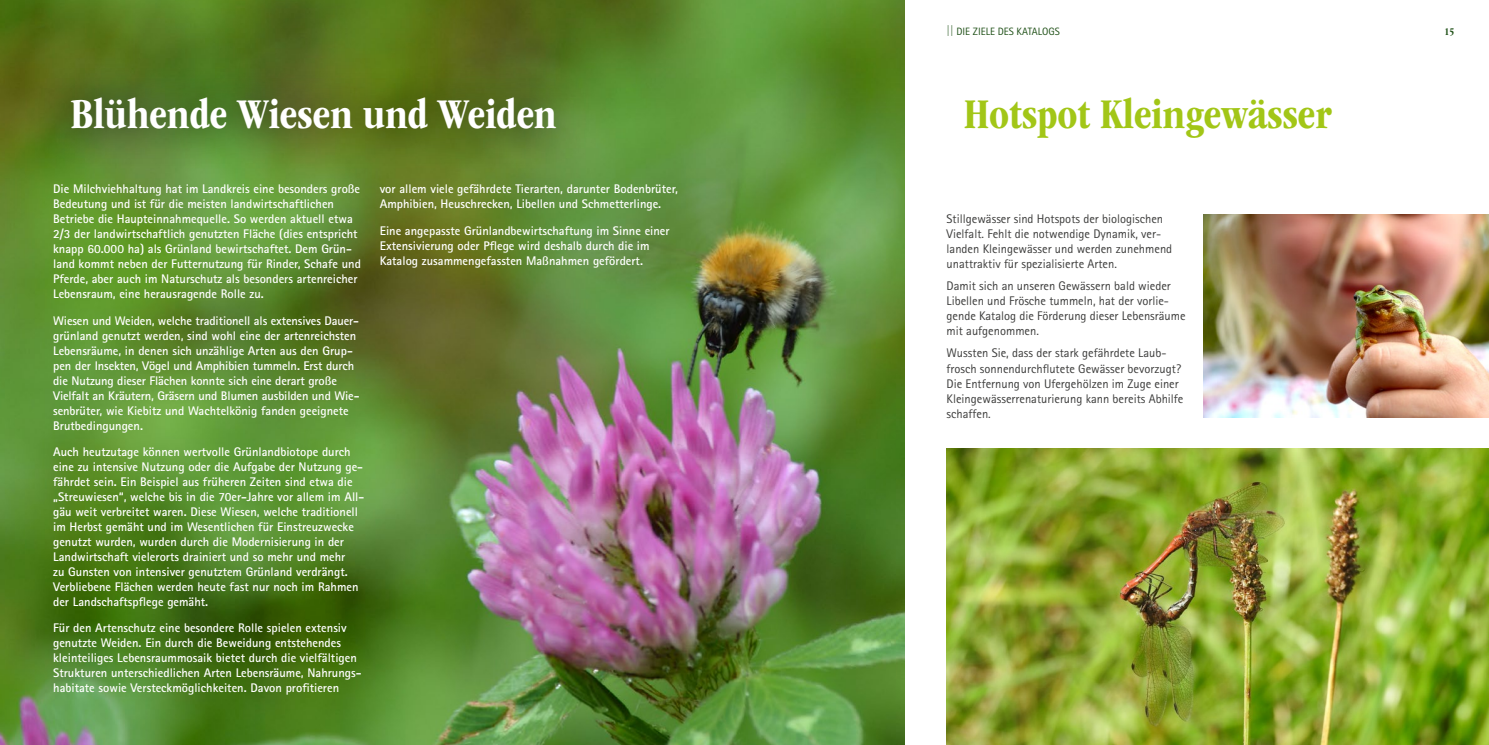
<style>
.page{position:relative;width:1489px;height:745px;background:#fff}
.page>*{position:absolute;margin:0;border:0;box-sizing:border-box;transform-origin:0 0}
.t1{font:700 condensed 43.75px "ITC Garamond Std";color:#fff}
.t2{font:700 condensed 43.75px "ITC Garamond Std";color:#a2c617}
.t3{font:700 12.5px/15px "Rotis Sans Serif Std";color:#fff}
.t4{font:12.5px/15px "Rotis Sans Serif Std";color:#3c3c3b}
.t5{font:10.62px "Rotis Sans Serif Std";color:#205118}
.t6{font:700 condensed 10.62px "ITC Garamond Std";color:#205118}
</style>
<div class="page">
<img style="left:0;top:0;width:904px;height:744px">
<div style="left:35px;top:61px;width:558px;height:107px;background:#000;opacity:.75"></div>
<img style="left:946px;top:448px;width:542px;height:296px">
<img style="left:1203px;top:214px;width:285px;height:203px">
<h1 class="t1" style="left:71px;top:90px;width:487px">Blühende Wiesen und Weiden</h1>
<p class="t3" style="left:53px;top:181px;width:309px">Die Milchviehhaltung hat im Landkreis eine besonders große Bedeutung und ist für die meisten landwirtschaftlichen Betriebe die Haupteinnahmequelle. So werden aktuell etwa 2/3 der landwirtschaftlich genutzten Fläche (dies entspricht knapp 60.000 ha) als Grünland bewirtschaftet. Dem Grün&shy;land kommt neben der Futternutzung für Rinder, Schafe und Pferde, aber auch im Naturschutz als besonders artenreicher Lebensraum, eine herausragende Rolle zu.</p>
<p class="t3" style="left:53px;top:312px;width:308px">Wiesen und Weiden, welche traditionell als extensives Dauer&shy;grünland genutzt werden, sind wohl eine der artenreichsten Lebensräume, in denen sich unzählige Arten aus den Grup&shy;pen der Insekten, Vögel und Amphibien tummeln. Erst durch die Nutzung dieser Flächen konnte sich eine derart große Vielfalt an Kräutern, Gräsern und Blumen ausbilden und Wie&shy;senbrüter, wie Kiebitz und Wachtelkönig fanden geeignete Brutbedingungen.</p>
<p class="t3" style="left:53px;top:443px;width:312px">Auch heutzutage können wertvolle Grünlandbiotope durch eine zu intensive Nutzung oder die Aufgabe der Nutzung ge-- fährdet sein. Ein Beispiel aus früheren Zeiten sind etwa die „Streuwiesen“, welche bis in die 70er-Jahre vor allem im All&shy;gäu weit verbreitet waren. Diese Wiesen, welche traditionell im Herbst gemäht und im Wesentlichen für Einstreuzwecke genutzt wurden, wurden durch die Modernisierung in der Landwirtschaft vielerorts drainiert und so mehr und mehr<br>zu Gunsten von intensiver genutztem Grünland verdrängt.<br>Verbliebene Flächen werden heute fast nur noch im Rahmen der Landschaftspflege gemäht.</p>
<p class="t3" style="left:53px;top:620px;width:310px">Für den Artenschutz eine besondere Rolle spielen extensiv genutzte Weiden. Ein durch die Beweidung entstehendes kleinteiliges Lebensraummosaik bietet durch die vielfältigen Strukturen unterschiedlichen Arten Lebensräume, Nahrungs&shy;habitate sowie Versteckmöglichkeiten. Davon profitieren</p>
<p class="t3" style="left:380px;top:181px;width:300px">vor allem viele gefährdete Tierarten, darunter Bodenbrüter,<br>Amphibien, Heuschrecken, Libellen und Schmetterlinge.</p>
<p class="t3" style="left:380px;top:222px;width:291px">Eine angepasste Grünlandbewirtschaftung im Sinne einer<br>Extensivierung oder Pflege wird deshalb durch die im<br>Katalog zusammengefassten Maßnahmen gefördert.</p>
<p class="t5" style="left:946px;top:25px;width:115px">|| DIE ZIELE DES KATALOGS</p>
<p class="t6" style="left:1444px;top:26px;width:11px">15</p>
<h1 class="t2" style="left:964px;top:90px;width:369px">Hotspot Kleingewässer</h1>
<p class="t4" style="left:946px;top:211px;width:227px">Stillgewässer sind Hotspots der biologischen Vielfalt. Fehlt die notwendige Dynamik, ver&shy;landen Kleingewässer und werden zunehmend unattraktiv für spezialisierte Arten.</p>
<p class="t4" style="left:946px;top:278px;width:240px">Damit sich an unseren Gewässern bald wieder Libellen und Frösche tummeln, hat der vorlie&shy;gende Katalog die Förderung dieser Lebensräume mit aufgenommen.</p>
<p class="t4" style="left:946px;top:345px;width:238px">Wussten Sie, dass der stark gefährdete Laub&shy;frosch sonnendurchflutete Gewässer bevorzugt?<br>Die Entfernung von Ufergehölzen im Zuge einer Kleingewässerrenaturierung kann bereits Abhilfe schaffen.</p>
</div>
